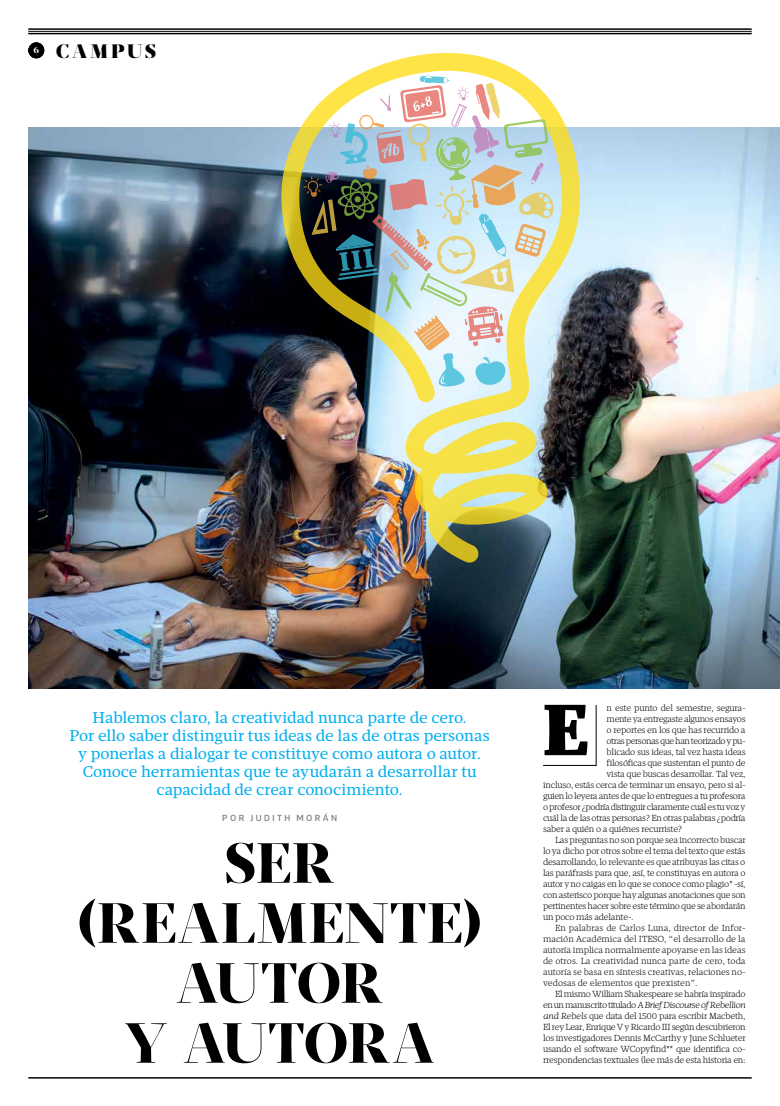
<style>
.page{position:relative;width:780px;height:1106px;background:#fff}
.page>*{position:absolute;margin:0;border:0;box-sizing:border-box;transform-origin:0 0}
.t1{font:900 74px "Mafra";color:#000}
.t2{font:700 58px/60px "Mafra Display";letter-spacing:.015em;color:#000;text-align:center}
.t3{font:900 20px "Mafra Display";letter-spacing:.135em;color:#000}
.t4{font:16px/18px "Mafra";letter-spacing:-.005em;color:#00aeef;text-align:center}
.t5{font:300 9px "Mafra";letter-spacing:-.025em;color:#000}
.t6{font:300 9px "Mafra";color:#000}
.t7{font:300 9px "Mafra";letter-spacing:-.045em;color:#000}
.t8{font:italic 300 9px "Mafra";letter-spacing:-.05em;color:#000}
.t9{font:300 9px "Mafra";letter-spacing:-.005em;color:#000}
.t10{font:300 9px "Mafra";letter-spacing:-.05em;color:#000}
.t11{font:500 9px "Acto";letter-spacing:.265em;color:#808285}
.s1{font-style:normal}
.s2{font-style:italic}
</style>
<div class="page">
<div style="left:28px;top:28px;width:723px;height:6px;background:#252525"></div>
<hr style="left:28px;top:30px;width:723px;height:1px;background:#fff">
<hr style="left:28px;top:32px;width:723px;height:1px;background:#fff">
<div style="left:28px;top:42px;width:16px;height:16px;background:#000;border-radius:50%"></div>
<svg style="left:543px;top:705px;width:53px;height:61px"></svg>
<hr style="left:28px;top:1077px;width:723px;height:1px;background:#000">
<img style="left:28px;top:127px;width:752px;height:561px">
<img style="left:279px;top:52px;width:302px;height:511px">
<img style="left:303px;top:76px;width:252px;height:311px">
<h3 class="t3" style="left:33px;top:39px;width:124px"><sup>6</sup> CAMPUS</h3>
<p class="t4" style="left:70px;top:708px;width:421px">Hablemos claro, la creatividad nunca parte de cero.<br>Por ello saber distinguir tus ideas de las de otras personas y ponerlas a dialogar te constituye como autora o autor.<br>Conoce herramientas que te ayudarán a desarrollar tu capacidad de crear conocimiento.</p>
<p class="t11" style="left:222px;top:812px;width:116px">POR JUDITH MORÁN</p>
<h2 class="t2" style="left:75px;top:833px;width:411px">SER (REALMENTE)<br>AUTOR<br>Y AUTORA</h2>
<p class="t5" style="left:606px;top:702px;width:140px">n este punto del semestre, segura-</p>
<p class="t5" style="left:606px;top:713px;width:140px">mente ya entregaste algunos ensayos</p>
<p class="t5" style="left:606px;top:724px;width:140px">o reportes en los que has recurrido a</p>
<p class="t10" style="left:606px;top:735px;width:140px">otras personas que han teorizado y pu-</p>
<p class="t5" style="left:606px;top:746px;width:140px">blicado sus ideas, tal vez hasta ideas</p>
<p class="t5" style="left:606px;top:757px;width:140px">filosóficas que sustentan el punto de</p>
<p class="t5" style="left:606px;top:768px;width:140px">vista que buscas desarrollar. Tal vez,</p>
<p class="t5" style="left:543px;top:779px;width:204px">incluso, estás cerca de terminar un ensayo, pero si al-</p>
<p class="t5" style="left:543px;top:790px;width:204px">guien lo leyera antes de que lo entregues a tu profesora</p>
<p class="t7" style="left:543px;top:801px;width:204px">o profesor ¿podría distinguir claramente cuál es tu voz y</p>
<p class="t5" style="left:543px;top:812px;width:204px">cuál la de las otras personas? En otras palabras ¿podría</p>
<p class="t5" style="left:543px;top:823px;width:141px">saber a quién o a quiénes recurriste?</p>
<p class="t5" style="left:555px;top:834px;width:192px">Las preguntas no son porque sea incorrecto buscar</p>
<p class="t5" style="left:543px;top:845px;width:204px">lo ya dicho por otros sobre el tema del texto que estás</p>
<p class="t5" style="left:543px;top:856px;width:204px">desarrollando, lo relevante es que atribuyas las citas o</p>
<p class="t5" style="left:543px;top:867px;width:204px">las paráfrasis para que, así, te constituyas en autora o</p>
<p class="t5" style="left:543px;top:878px;width:204px">autor y no caigas en lo que se conoce como plagio* -sí,</p>
<p class="t5" style="left:543px;top:889px;width:204px">con asterisco porque hay algunas anotaciones que son</p>
<p class="t5" style="left:543px;top:900px;width:204px">pertinentes hacer sobre este término que se abordarán</p>
<p class="t5" style="left:543px;top:911px;width:92px">un poco más adelante-.</p>
<p class="t6" style="left:555px;top:922px;width:192px">En palabras de Carlos Luna, director de Infor-</p>
<p class="t6" style="left:543px;top:933px;width:204px">mación Académica del ITESO, “el desarrollo de la</p>
<p class="t5" style="left:543px;top:944px;width:204px">autoría implica normalmente apoyarse en las ideas</p>
<p class="t6" style="left:543px;top:955px;width:204px">de otros. La creatividad nunca parte de cero, toda</p>
<p class="t9" style="left:543px;top:966px;width:204px">autoría se basa en síntesis creativas, relaciones no-</p>
<p class="t6" style="left:543px;top:977px;width:156px">vedosas de elementos que prexisten”.</p>
<p class="t5" style="left:555px;top:988px;width:192px">El mismo William Shakespeare se habría inspirado</p>
<p class="t8" style="left:543px;top:999px;width:204px"><span class="s1">en un manuscrito titulado</span> A Brief Discourse of Rebellion</p>
<p class="t5" style="left:543px;top:1010px;width:204px"><span class="s2">and Rebels</span> que data del 1500 para escribir Macbeth,</p>
<p class="t5" style="left:543px;top:1021px;width:204px">El rey Lear, Enrique V y Ricardo III según descubrieron</p>
<p class="t5" style="left:543px;top:1032px;width:204px">los investigadores Dennis McCarthy y June Schlueter</p>
<p class="t5" style="left:543px;top:1043px;width:204px">usando el software WCopyfind** que identifica co-</p>
<p class="t5" style="left:543px;top:1054px;width:204px">rrespondencias textuales (lee más de esta historia en:</p>
<h1 class="t1" style="left:543px;top:684px;width:47px">E</h1>
</div>
